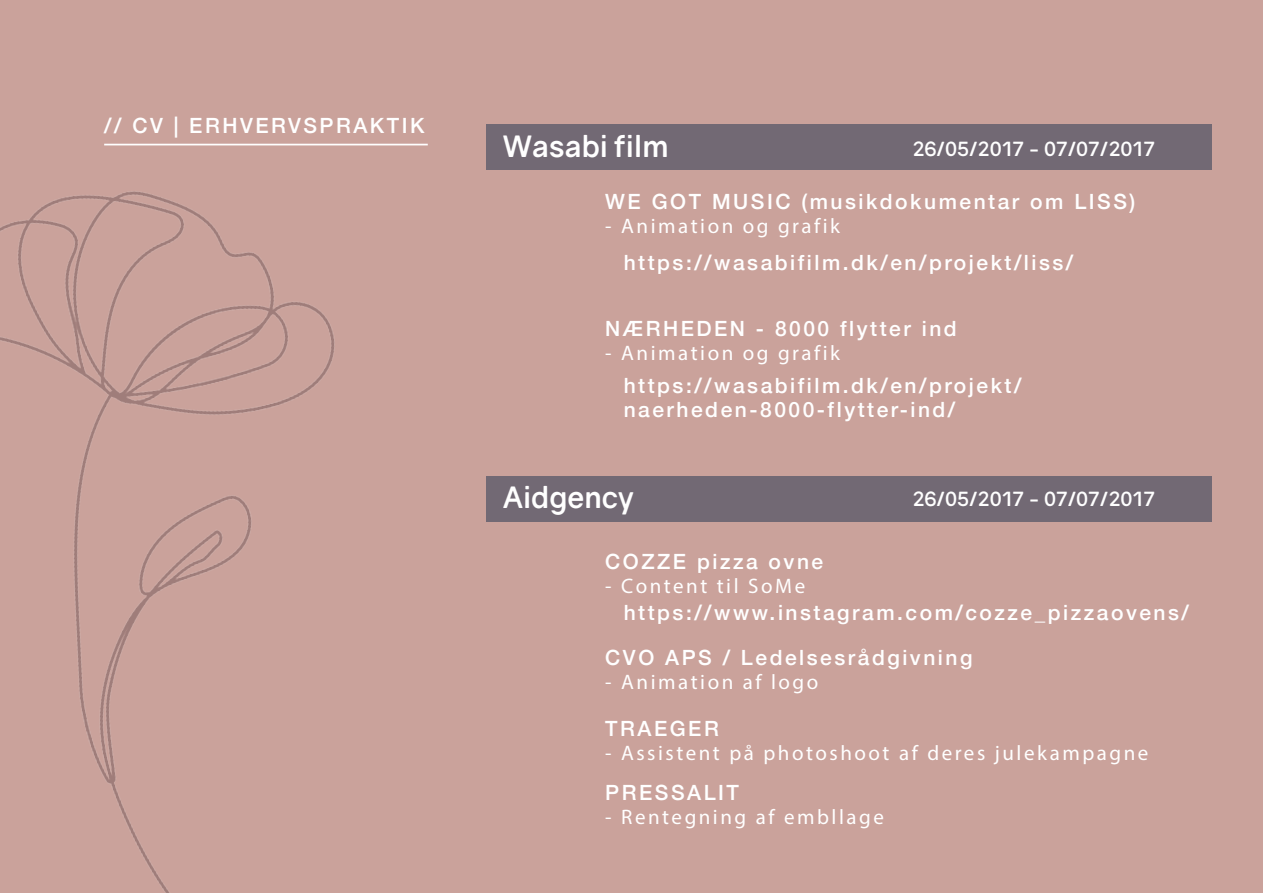
<style>
.page{position:relative;width:1263px;height:893px;background:#caa29b}
.page>*{position:absolute;margin:0;border:0;box-sizing:border-box;transform-origin:0 0}
.Rubrik{font:700 29.4px "Gravity";color:#fff}
.Kompetencer{font:500 21px/24px "Helvetica Neue";letter-spacing:.12em;color:#fff}
.Kompetencer-2{font:21px "Myriad Pro";letter-spacing:.12em;color:#fff}
.Rubrik-2{font:700 19.5px "Gravity";color:#fff}
</style>
<div class="page">
<img style="left:0;top:124px;width:580px;height:769px">
<hr style="left:104px;top:144px;width:324px;height:1px;background:#fff">
<div style="left:487px;top:124px;width:725px;height:46px;background:#726974"></div>
<div style="left:487px;top:476px;width:725px;height:45px;background:#726974"></div>
<p class="Kompetencer" style="left:104px;top:112px;width:322px">// CV | ERHVERVSPRAKTIK</p>
<p class="Rubrik" style="left:503px;top:128px;width:168px">Wasabi film</p>
<p class="Rubrik-2" style="left:912px;top:136px;width:244px">26/05/2017 - 07/07/2017</p>
<p class="Kompetencer" style="left:605px;top:187px;width:532px">WE GOT MUSIC (musikdokumentar om LISS)</p>
<p class="Kompetencer-2" style="left:605px;top:213px;width:236px">- Animation og grafik</p>
<p class="Kompetencer" style="left:624px;top:249px;width:451px">https://wasabifilm.dk/en/projekt/liss/</p>
<p class="Kompetencer" style="left:605px;top:315px;width:353px">NÆRHEDEN - 8000 flytter ind</p>
<p class="Kompetencer-2" style="left:605px;top:340px;width:236px">- Animation og grafik</p>
<p class="Kompetencer" style="left:624px;top:372px;width:399px">https://wasabifilm.dk/en/projekt/ naerheden-8000-flytter-ind/</p>
<p class="Rubrik" style="left:503px;top:479px;width:133px">Aidgency</p>
<p class="Kompetencer" style="left:605px;top:548px;width:219px">COZZE pizza ovne</p>
<p class="Kompetencer-2" style="left:605px;top:573px;width:201px">- Content til SoMe</p>
<p class="Rubrik-2" style="left:912px;top:487px;width:244px">26/05/2017 - 07/07/2017</p>
<p class="Kompetencer" style="left:624px;top:599px;width:567px">https://www.instagram.com/cozze_pizzaovens/</p>
<p class="Kompetencer" style="left:605px;top:644px;width:369px">CVO APS / Ledelsesrådgivning</p>
<p class="Kompetencer-2" style="left:605px;top:669px;width:215px">- Animation af logo</p>
<p class="Kompetencer" style="left:605px;top:715px;width:115px">TRAEGER</p>
<p class="Kompetencer-2" style="left:605px;top:740px;width:545px">- Assistent på photoshoot af deres julekampagne</p>
<p class="Kompetencer" style="left:605px;top:778px;width:135px">PRESSALIT</p>
<p class="Kompetencer-2" style="left:605px;top:804px;width:280px">- Rentegning af embllage</p>
</div>
